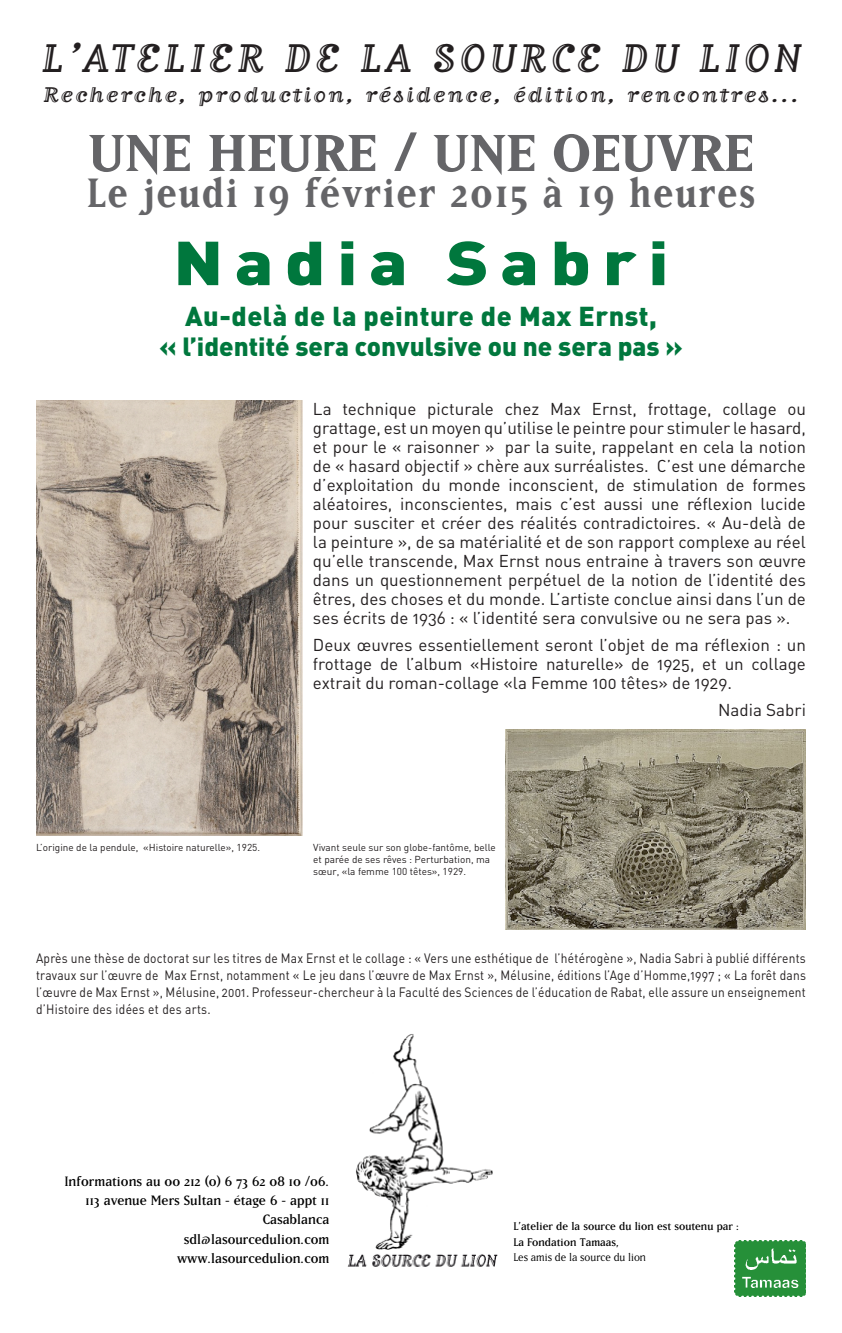
<style>
.page{position:relative;width:842px;height:1333px;background:#fff}
.page>*{position:absolute;margin:0;border:0;box-sizing:border-box;transform-origin:0 0}
.t1{font:700 61px "Matrix";color:#656568;scale:1.07 1}
.t2{font:900 61px "DIN";letter-spacing:.16em;color:#00773d;scale:1.17 1}
.t3{font:700 48.2px "Matrix";letter-spacing:.05em;color:#656568;scale:.89 1}
.t4{font:47px "Matrix Inline Script";letter-spacing:.09em;color:#231f20;scale:1.06 1}
.t5{font:900 27px "DIN";letter-spacing:.02em;color:#00773d}
.t6{font:900 26px "DIN";color:#00773d}
.t7{font:25px "Matrix Inline Script";letter-spacing:.07em;color:#231f20;scale:1.17 1}
.t8{font:17px/19px "DIN Regular Alternate";color:#231f20;text-align:justify}
.t9{font:16px "Matrix";color:#000}
.t10{font:13.4px/17px "DIN Regular Alternate";letter-spacing:.02em;color:#231f20;text-align:justify;scale:.89 1}
.t11{font:13px "Matrix";color:#000}
.t12{font:13px "Matrix";color:#000}
.t13{font:10px/12px "DIN";color:#231f20}
</style>
<div class="page">
<img style="left:348px;top:1034px;width:150px;height:232px">
<img style="left:734px;top:1240px;width:72px;height:56px">
<img style="left:36px;top:400px;width:266px;height:435px">
<img style="left:506px;top:729px;width:300px;height:200px">
<p class="t4" style="left:42px;top:35px;width:717px">L’ATELIER DE LA SOURCE DU LION</p>
<p class="t7" style="left:43px;top:82px;width:648px">Recherche, production, résidence, édition, rencontres...</p>
<p class="t1" style="left:88px;top:123px;width:623px">UNE HEURE / UNE OEUVRE</p>
<p class="t3" style="left:87px;top:169px;width:752px">Le jeudi 19 février 2015 à 19 heures</p>
<p class="t2" style="left:173px;top:222px;width:425px">Nadia Sabri</p>
<p class="t5" style="left:185px;top:298px;width:473px">Au-delà de la peinture de Max Ernst,</p>
<p class="t6" style="left:159px;top:329px;width:525px">« l’identité sera convulsive ou ne sera pas »</p>
<p class="t8" style="left:313px;top:399px;width:494px">La technique picturale chez Max Ernst, frottage, collage ou grattage, est un moyen qu’utilise le peintre pour stimuler le hasard, et pour le « raisonner » par la suite, rappelant en cela la notion de « hasard objectif » chère aux surréalistes. C’est une démarche d’exploitation du monde inconscient, de stimulation de formes aléatoires, inconscientes, mais c’est aussi une réflexion lucide pour susciter et créer des réalités contradictoires. « Au-delà de la peinture », de sa matérialité et de son rapport complexe au réel qu’elle transcende, Max Ernst nous entraine à travers son œuvre dans un questionnement perpétuel de la notion de l’identité des êtres, des choses et du monde. L’artiste conclue ainsi dans l’un de ses écrits de 1936 : « l’identité sera convulsive ou ne sera pas ».</p>
<p class="t8" style="left:313px;top:635px;width:494px">Deux œuvres essentiellement seront l’objet de ma réflexion : un frottage de l’album «Histoire naturelle» de 1925, et un collage extrait du roman-collage «la Femme 100 têtes» de 1929.</p>
<p class="t8" style="left:718px;top:700px;width:89px">Nadia Sabri</p>
<p class="t13" style="left:36px;top:841px;width:226px">L’origine de la pendule, «Histoire naturelle», 1925.</p>
<p class="t13" style="left:313px;top:841px;width:184px">Vivant seule sur son globe-fantôme, belle et parée de ses rêves : Perturbation, ma sœur, «la femme 100 têtes», 1929.</p>
<p class="t10" style="left:36px;top:949px;width:867px">Après une thèse de doctorat sur les titres de Max Ernst et le collage : « Vers une esthétique de l’hétérogène », Nadia Sabri à publié différents travaux sur l’œuvre de Max Ernst, notamment « Le jeu dans l’œuvre de Max Ernst », Mélusine, éditions l’Age d’Homme,1997 ; « La forêt dans l’œuvre de Max Ernst », Mélusine, 2001. Professeur-chercheur à la Faculté des Sciences de l’éducation de Rabat, elle assure un enseignement d’Histoire des idées et des arts.</p>
<p class="t9" style="left:64px;top:1173px;width:266px">Informations au 00 212 (0) 6 73 62 08 10 /06.</p>
<p class="t9" style="left:86px;top:1192px;width:245px">113 avenue Mers Sultan - étage 6 - appt 11</p>
<p class="t9" style="left:263px;top:1211px;width:68px">Casablanca</p>
<p class="t9" style="left:184px;top:1230px;width:147px">sdl@lasourcedulion.com</p>
<p class="t9" style="left:177px;top:1250px;width:154px">www.lasourcedulion.com</p>
<p class="t11" style="left:513px;top:1219px;width:227px">L’atelier de la source du lion est soutenu par :</p>
<p class="t11" style="left:513px;top:1235px;width:107px">La Fondation Tamaas,</p>
<p class="t12" style="left:513px;top:1251px;width:134px">Les amis de la source du lion</p>
</div>
